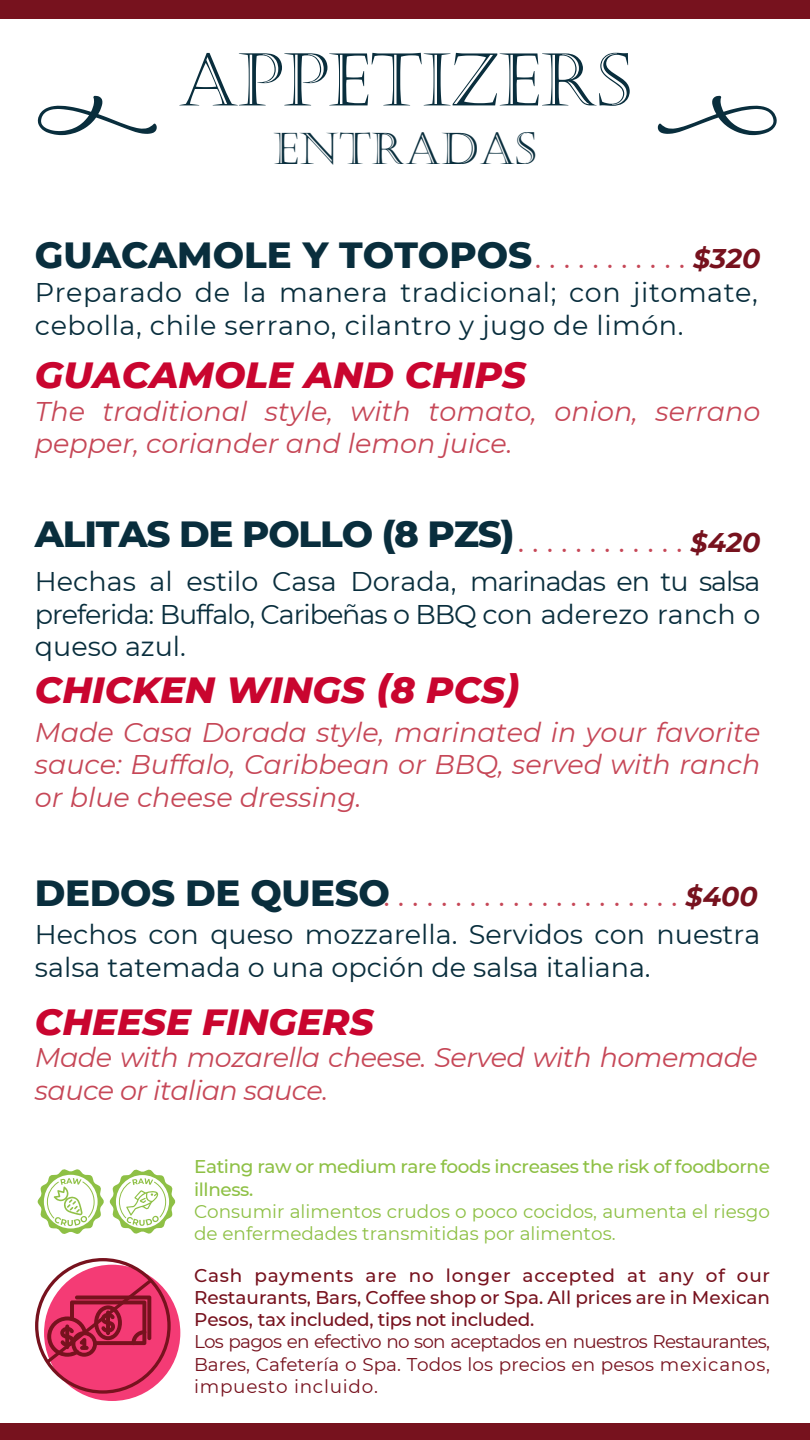
<style>
.page{position:relative;width:810px;height:1440px;background:#fff}
.page>*{position:absolute;margin:0;border:0;box-sizing:border-box;transform-origin:0 0}
.t1{font:72.68px "Castellar";color:#092e3d}
.t2{font:44.25px "Castellar";color:#092e3d}
.t3{font:800 37.2px "Montserrat";letter-spacing:-.015em;color:#092e3d}
.t4{font:italic 800 37.2px "Montserrat";color:#c9052f}
.t5{font:30.38px "Montserrat";color:#c64757}
.t6{font:italic 27.08px/32.5px "Montserrat";color:#c64757}
.t7{font:27.08px/32.5px "Montserrat";color:#092e3d;text-align:justify}
.t8{font:27.08px/32.5px "Montserrat";letter-spacing:.02em;color:#092e3d}
.t9{font:italic 27.08px/32.5px "Montserrat";letter-spacing:-.02em;color:#c64757}
.t10{font:500 18.38px/22.1px "Montserrat";letter-spacing:-.02em;color:#77121e;text-align:justify}
.t11{font:18.38px/22.1px "Montserrat";letter-spacing:.04em;color:#77121e;text-align:justify}
.t12{font:18.38px/22.1px "Montserrat";color:#8ec045}
.t13{font:500 18.38px/22.1px "Montserrat";letter-spacing:-.02em;color:#8ec045}
.s1{font-weight:400;font-size:30.38px;color:#c64757}
.s2{font-weight:700;font-style:italic;font-size:27px;color:#77121e}
.s3{font-weight:800;font-size:37.2px;color:#092e3d}
</style>
<div class="page">
<div style="left:0;top:0;width:810px;height:18px;background:#77121e"></div>
<div style="left:0;top:1424px;width:810px;height:16px;background:#77121e"></div>
<div style="left:44px;top:1265px;width:136px;height:136px;background:#f43b75;border-radius:50%"></div>
<svg style="left:35px;top:1258px;width:136px;height:136px"></svg>
<svg style="left:110px;top:1169px;width:65px;height:65px"></svg>
<svg style="left:38px;top:1169px;width:66px;height:65px"></svg>
<svg style="left:38px;top:96px;width:119px;height:39px"></svg>
<svg style="left:658px;top:96px;width:119px;height:39px"></svg>
<h1 class="t1" style="left:179px;top:39px;width:454px">APPETIZERS</h1>
<h2 class="t2" style="left:274px;top:123px;width:264px">ENTRADAS</h2>
<h3 class="t3" style="left:35px;top:228px;width:727px">GUACAMOLE Y TOTOPOS<span class="s1">. . . . . . . . . . .</span> <span class="s2">$320</span></h3>
<p class="t8" style="left:35px;top:276px;width:725px">Preparado de la manera tradicional; con jitomate, cebolla, chile serrano, cilantro y jugo de limón.</p>
<h3 class="t4" style="left:35px;top:347px;width:493px">GUACAMOLE AND CHIPS</h3>
<p class="t6" style="left:35px;top:394px;width:727px">The traditional style, with tomato, onion, serrano pepper, coriander and lemon juice.</p>
<h3 class="t3" style="left:35px;top:507px;width:727px">ALITAS DE POLLO (8 PZS) <sub>.</sub> <sub>.</sub> <sub>.</sub> <sub>.</sub> <sub>.</sub> <sub>.</sub> <sub>.</sub> <sub>.</sub> <sub>.</sub> <sub>.</sub> <sub>.</sub> <sub>.</sub> <sub>$420</sub></h3>
<p class="t7" style="left:35px;top:564px;width:727px">Hechas al estilo Casa Dorada, marinadas en tu salsa preferida: Buffalo, Caribeñas o BBQ con aderezo ranch o queso azul.</p>
<h3 class="t4" style="left:35px;top:662px;width:486px">CHICKEN WINGS (8 PCS)</h3>
<p class="t6" style="left:35px;top:715px;width:727px;text-align:justify">Made Casa Dorada style, marinated in your favorite sauce: Buffalo, Caribbean or BBQ, served with ranch or blue cheese dressing.</p>
<p class="t5" style="left:35px;top:874px;width:724px"><span class="s3">DEDOS DE QUESO</span>. . . . . . . . . . . . . . . . . . . . . <span class="s2">$400</span></p>
<p class="t7" style="left:35px;top:918px;width:727px">Hechos con queso mozzarella. Servidos con nuestra salsa tatemada o una opción de salsa italiana.</p>
<h3 class="t4" style="left:35px;top:994px;width:340px">CHEESE FINGERS</h3>
<p class="t9" style="left:35px;top:1040px;width:724px">Made with mozarella cheese. Served with homemade sauce or italian sauce.</p>
<p class="t13" style="left:194px;top:1155px;width:578px">Eating raw or medium rare foods increases the risk of foodborne illness.</p>
<p class="t12" style="left:194px;top:1199px;width:578px">Consumir alimentos crudos o poco cocidos, aumenta el riesgo de enfermedades transmitidas por alimentos.</p>
<p class="t10" style="left:194px;top:1264px;width:578px">Cash payments are no longer accepted at any of our Restaurants, Bars, Coffee shop or Spa. All prices are in Mexican Pesos, tax included, tips not included.</p>
<p class="t11" style="left:194px;top:1330px;width:578px">Los pagos en efectivo no son aceptados en nuestros Restaurantes, Bares, Cafetería o Spa. Todos los precios en pesos mexicanos, impuesto incluido.</p>
</div>
